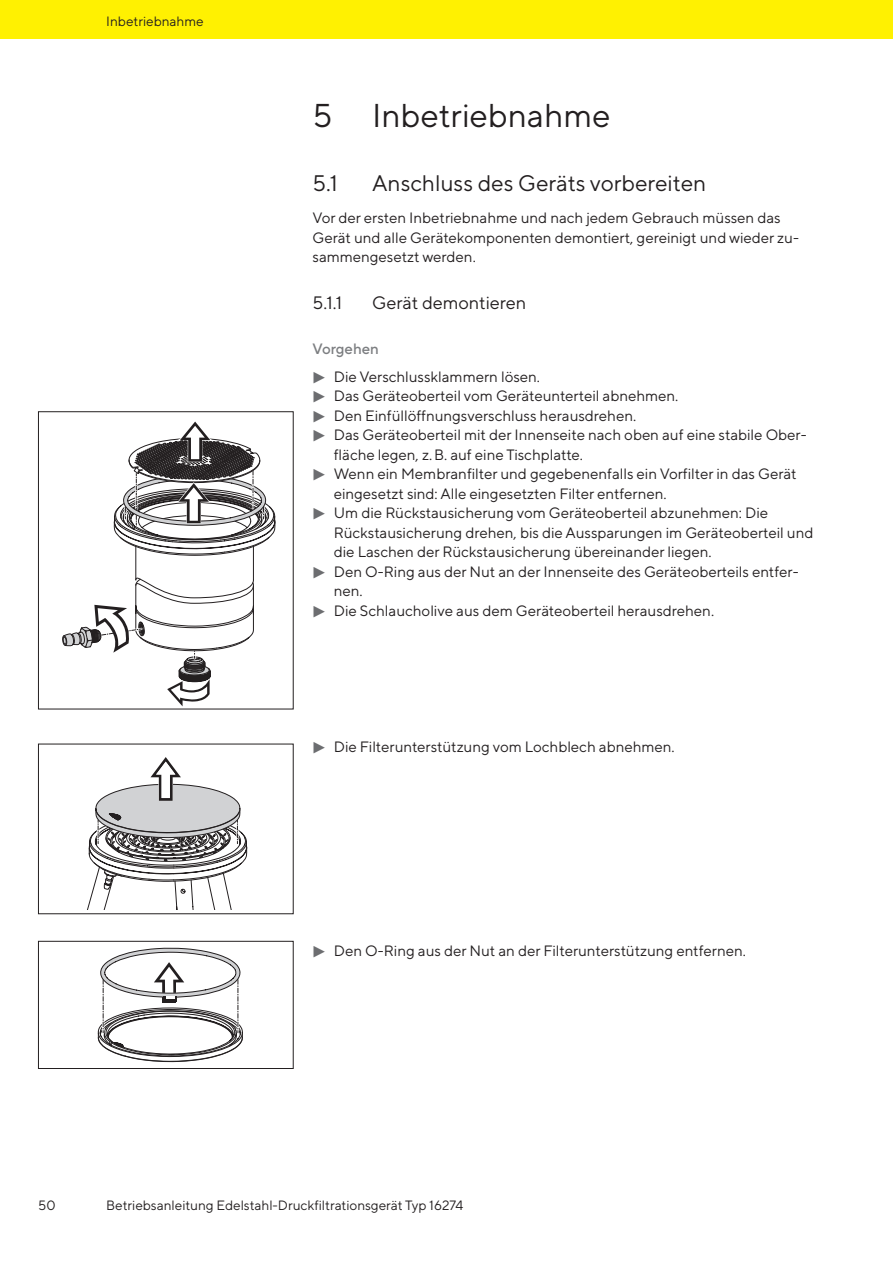
<style>
.page{position:relative;width:893px;height:1263px;background:#fff}
.page>*{position:absolute;margin:0;border:0;box-sizing:border-box;transform-origin:0 0}
.t1{font:33px "TT Norms Pro";color:#231f20}
.t2{font:22.5px "TT Norms Pro";color:#231f20}
.t3{font:18px "TT Norms Pro";color:#231f20}
.t4{font:15px/19.5px "TT Norms Pro";color:#231f20}
.t5{font:13.5px "TT Norms Pro";color:#231f20}
.s1{font-weight:500;color:#7c7e81}
.s2{font-family:"PIK72022";color:#6c6d70}
</style>
<div class="page">
<div style="left:0;top:0;width:893px;height:38px;background:#fff101"></div>
<svg style="left:62px;top:422px;width:214px;height:284px"></svg>
<div style="left:38px;top:411px;width:255px;height:298px;border:1px solid #231f20"></div>
<svg style="left:87px;top:757px;width:161px;height:152px"></svg>
<div style="left:38px;top:941px;width:255px;height:128px;border:1px solid #231f20"></div>
<svg style="left:98px;top:947px;width:145px;height:122px"></svg>
<p class="t5" style="left:106px;top:11px;width:99px">Inbetriebnahme</p>
<h1 class="t1" style="left:313px;top:92px;width:299px">5 Inbetriebnahme</h1>
<h2 class="t2" style="left:313px;top:167px;width:27px">5.1</h2>
<h2 class="t2" style="left:372px;top:167px;width:336px">Anschluss des Geräts vorbereiten</h2>
<p class="t4" style="left:313px;top:207px;width:488px">Vor der ersten Inbetriebnahme und nach jedem Gebrauch müssen das<br>Gerät und alle Gerätekomponenten demontiert, gereinigt und wieder zu&shy;sammengesetzt werden.</p>
<p class="t3" style="left:313px;top:289px;width:31px">5.1.1</p>
<p class="t3" style="left:372px;top:289px;width:156px">Gerät demontieren</p>
<p class="t4" style="left:313px;top:333px;width:229px;line-height:28px"><span class="s1">Vorgehen<br></span><span class="s2">t</span> Die Verschlussklammern lösen.</p>
<p class="t4" style="left:313px;top:385px;width:367px"><span class="s2">t</span> Das Geräteoberteil vom Geräteunterteil abnehmen.</p>
<p class="t4" style="left:313px;top:404px;width:325px"><span class="s2">t</span> Den Einfüllöffnungsverschluss herausdrehen.</p>
<p class="t4" style="left:313px;top:424px;width:496px"><span class="s2">t</span> Das Geräteoberteil mit der Innenseite nach oben auf eine stabile Ober-</p>
<p class="t4" style="left:334px;top:443px;width:251px">fläche legen, z.B. auf eine Tischplatte.</p>
<p class="t4" style="left:313px;top:463px;width:485px"><span class="s2">t</span> Wenn ein Membranfilter und gegebenenfalls ein Vorfilter in das Gerät</p>
<p class="t4" style="left:334px;top:482px;width:334px">eingesetzt sind: Alle eingesetzten Filter entfernen.</p>
<p class="t4" style="left:313px;top:502px;width:457px"><span class="s2">t</span> Um die Rückstausicherung vom Geräteoberteil abzunehmen: Die</p>
<p class="t4" style="left:334px;top:521px;width:481px">Rückstausicherung drehen, bis die Aussparungen im Geräteoberteil und</p>
<p class="t4" style="left:334px;top:541px;width:379px">die Laschen der Rückstausicherung übereinander liegen.</p>
<p class="t4" style="left:313px;top:560px;width:488px"><span class="s2">t</span> Den O-Ring aus der Nut an der Innenseite des Geräteoberteils entfer-</p>
<p class="t4" style="left:334px;top:580px;width:30px">nen.</p>
<p class="t4" style="left:313px;top:599px;width:403px"><span class="s2">t</span> Die Schlaucholive aus dem Geräteoberteil herausdrehen.</p>
<p class="t4" style="left:313px;top:736px;width:364px"><span class="s2">t</span> Die Filterunterstützung vom Lochblech abnehmen.</p>
<p class="t4" style="left:313px;top:939px;width:435px"><span class="s2">t</span> Den O-Ring aus der Nut an der Filterunterstützung entfernen.</p>
<p class="t5" style="left:38px;top:1195px;width:19px">50</p>
<p class="t5" style="left:106px;top:1195px;width:359px">Betriebsanleitung Edelstahl-Druckfiltrationsgerät Typ 16274</p>
</div>
